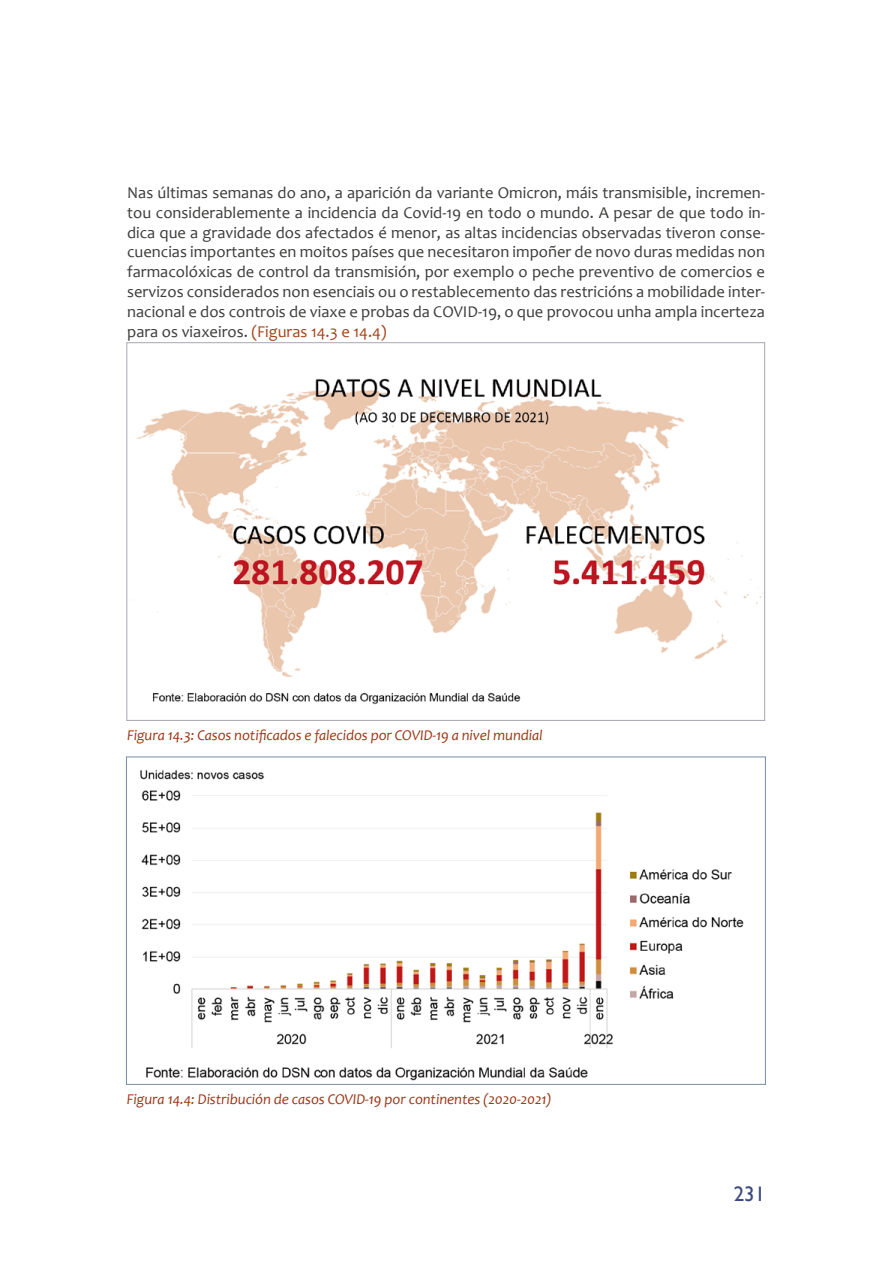
<style>
.page{position:relative;width:893px;height:1263px;background:#fff}
.page>*{position:absolute;margin:0;border:0;box-sizing:border-box;transform-origin:0 0}
.t1{font:21px "Gill Sans";color:#3c4a7b}
.t2{font:16.5px/19.8px "Candara";color:#3c3c3b;text-align:justify}
.t3{font:italic 15px "Candara";letter-spacing:-.005em;color:#9e3715}
.s1{color:#a54317}
</style>
<div class="page">
<img style="left:133px;top:378px;width:630px;height:327px">
<img style="left:140px;top:769px;width:604px;height:312px">
<p class="t2" style="left:127px;top:183px;width:639px">Nas últimas semanas do ano, a aparición da variante Omicron, máis transmisible, incremen&shy;tou considerablemente a incidencia da Covid-19 en todo o mundo. A pesar de que todo in&shy;dica que a gravidade dos afectados é menor, as altas incidencias observadas tiveron conse&shy;cuencias importantes en moitos países que necesitaron impoñer de novo duras medidas non farmacolóxicas de control da transmisión, por exemplo o peche preventivo de comercios e servizos considerados non esenciais ou o restablecemento das restricións a mobilidade inter&shy;nacional e dos controis de viaxe e probas da COVID-19, o que provocou unha ampla incerteza para os viaxeiros. <span class="s1">(Figuras 14.3 e 14.4)</span></p>
<p class="t3" style="left:127px;top:726px;width:417px">Figura 14.3: Casos notificados e falecidos por COVID-19 a nivel mundial</p>
<p class="t3" style="left:127px;top:1089px;width:426px">Figura 14.4: Distribución de casos COVID-19 por continentes (2020-2021)</p>
<p class="t1" style="left:734px;top:1181px;width:33px">231</p>
</div>
